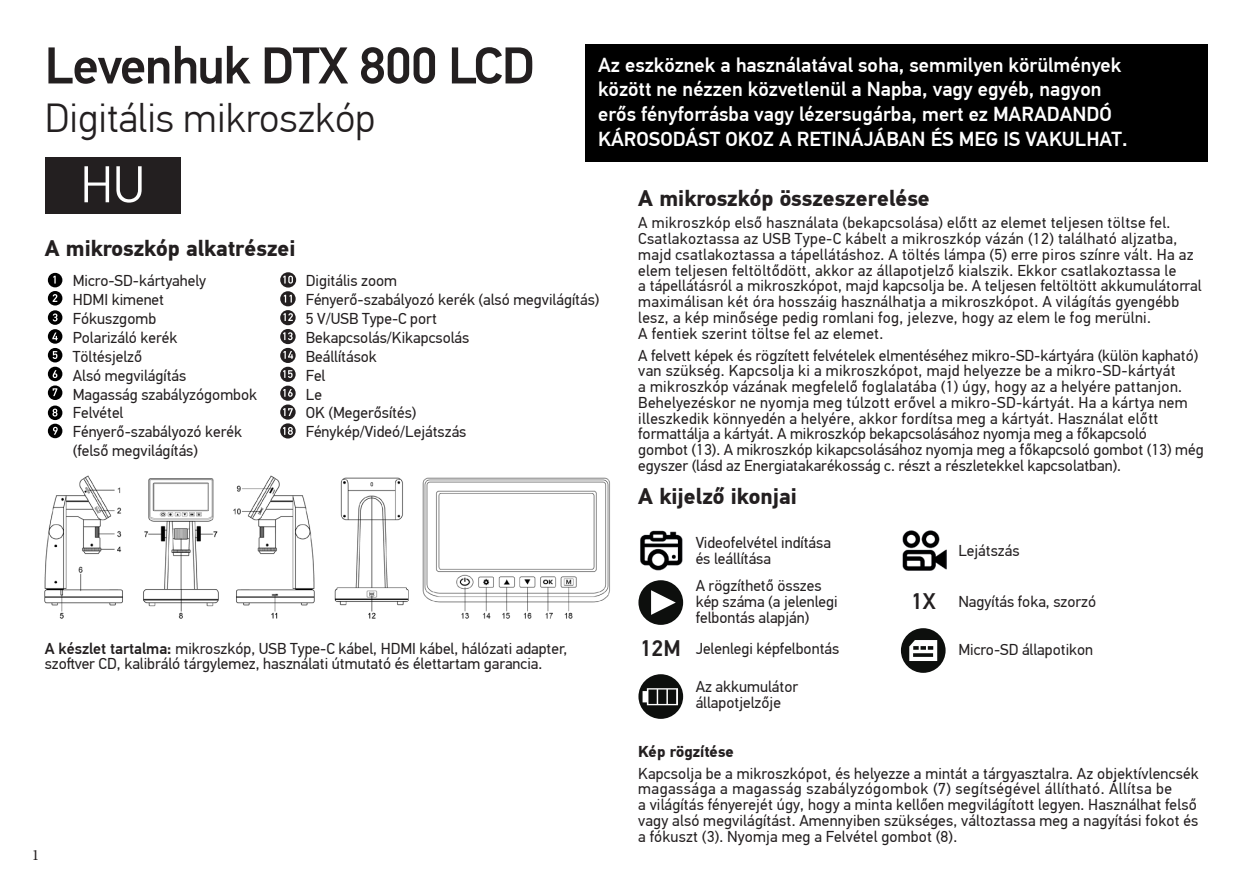
<style>
.page{position:relative;width:1251px;height:893px;background:#fff}
.page>*{position:absolute;margin:0;border:0;box-sizing:border-box;transform-origin:0 0}
.Заголовок_1{font:500 51.75px "PF Din Text Pro";letter-spacing:-.025em;color:#231f20}
.Заголовок_1-2{font:300 51.75px "PF Din Text Pro";color:#fff}
.Подзаголовок_1{font:300 40.5px "PF Din Text Pro";color:#231f20}
.заголовок_2{font:700 22.5px "PF Din Text Pro";color:#231f20}
.t1{font:500 22.5px "PF Din Text Pro";color:#231f20}
.предупреждение{font:500 20.25px/24.8px "PF Din Text Pro";color:#fff}
.text{font:15.75px/15.8px "PF Din Text Pro";letter-spacing:.01em;color:#231f20}
.parts{font:15.75px/18.9px "PF Din Text Pro";color:#231f20}
.text-2{font:700 15.75px "PF Din Text Pro";color:#231f20}
.t2{font:15.75px "Minion Pro";color:#231f20}
.s1{font-weight:500}
</style>
<div class="page">
<div style="left:45px;top:157px;width:135px;height:57px;background:#231f20"></div>
<img style="left:45px;top:476px;width:565px;height:142px">
<div style="left:638px;top:580px;width:45px;height:45px;background:#0d0f0d;border-radius:50%"></div>
<svg style="left:651px;top:590px;width:24px;height:25px"></svg>
<div style="left:900px;top:628px;width:45px;height:45px;background:#0d0f0d;border-radius:50%"></div>
<svg style="left:909px;top:640px;width:28px;height:21px"></svg>
<div style="left:638px;top:674px;width:45px;height:45px;background:#0d0f0d;border-radius:50%"></div>
<svg style="left:642px;top:688px;width:36px;height:17px"></svg>
<img style="left:902px;top:530px;width:43px;height:41px">
<img style="left:640px;top:530px;width:43px;height:41px">
<div style="left:585px;top:45px;width:622px;height:117px;background:#000"></div>
<svg style="left:280px;top:291px;width:15px;height:15px"></svg>
<svg style="left:284px;top:295px;width:8px;height:7px"></svg>
<div style="left:280px;top:310px;width:15px;height:15px;background:#231f20;border-radius:50%"></div>
<svg style="left:283px;top:313px;width:10px;height:8px"></svg>
<svg style="left:280px;top:329px;width:15px;height:15px"></svg>
<svg style="left:283px;top:332px;width:9px;height:8px"></svg>
<svg style="left:280px;top:367px;width:15px;height:15px"></svg>
<svg style="left:283px;top:370px;width:9px;height:8px"></svg>
<div style="left:280px;top:348px;width:15px;height:15px;background:#231f20;border-radius:50%"></div>
<svg style="left:283px;top:351px;width:10px;height:8px"></svg>
<div style="left:280px;top:386px;width:15px;height:15px;background:#231f20;border-radius:50%"></div>
<svg style="left:283px;top:389px;width:9px;height:8px"></svg>
<svg style="left:280px;top:272px;width:16px;height:16px"></svg>
<svg style="left:283px;top:276px;width:10px;height:8px"></svg>
<div style="left:48px;top:273px;width:14px;height:14px;background:#000;border-radius:50%"></div>
<svg style="left:53px;top:276px;width:3px;height:8px"></svg>
<svg style="left:48px;top:291px;width:14px;height:15px"></svg>
<svg style="left:53px;top:294px;width:4px;height:8px"></svg>
<svg style="left:48px;top:310px;width:14px;height:15px"></svg>
<svg style="left:53px;top:313px;width:4px;height:8px"></svg>
<div style="left:48px;top:329px;width:14px;height:15px;background:#000;border-radius:50%"></div>
<svg style="left:52px;top:333px;width:6px;height:7px"></svg>
<div style="left:48px;top:348px;width:14px;height:14px;background:#000;border-radius:50%"></div>
<svg style="left:53px;top:351px;width:4px;height:8px"></svg>
<div style="left:48px;top:367px;width:14px;height:14px;background:#000;border-radius:50%"></div>
<svg style="left:53px;top:370px;width:4px;height:8px"></svg>
<div style="left:48px;top:385px;width:14px;height:15px;background:#000;border-radius:50%"></div>
<svg style="left:53px;top:388px;width:4px;height:8px"></svg>
<div style="left:48px;top:406px;width:14px;height:14px;background:#000;border-radius:50%"></div>
<svg style="left:52px;top:409px;width:5px;height:8px"></svg>
<div style="left:48px;top:424px;width:14px;height:14px;background:#000;border-radius:50%"></div>
<svg style="left:53px;top:427px;width:5px;height:8px"></svg>
<svg style="left:280px;top:404px;width:15px;height:16px"></svg>
<svg style="left:283px;top:408px;width:10px;height:8px"></svg>
<div style="left:280px;top:423px;width:15px;height:15px;background:#231f20;border-radius:50%"></div>
<svg style="left:283px;top:427px;width:10px;height:8px"></svg>
<p class="Заголовок_1" style="left:45px;top:35px;width:491px">Levenhuk DTX 800 LCD</p>
<p class="Подзаголовок_1" style="left:45px;top:95px;width:332px">Digitális mikroszkóp</p>
<p class="предупреждение" style="left:598px;top:53px;width:531px">Az eszköznek a használatával soha, semmilyen körülmények között ne nézzen közvetlenül a Napba, vagy egyéb, nagyon erős fényforrásba vagy lézersugárba, mert ez MARADANDÓ KÁROSODÁST OKOZ A RETINÁJÁBAN ÉS MEG IS VAKULHAT.</p>
<p class="Заголовок_1-2" style="left:80px;top:155px;width:66px">HU</p>
<p class="заголовок_2" style="left:45px;top:235px;width:252px">A mikroszkóp alkatrészei</p>
<p class="parts" style="left:73px;top:271px;width:135px">Micro-SD-kártyahely</p>
<p class="parts" style="left:73px;top:290px;width:93px">HDMI kimenet</p>
<p class="parts" style="left:73px;top:309px;width:85px">Fókuszgomb</p>
<p class="parts" style="left:73px;top:328px;width:106px">Polarizáló kerék</p>
<p class="parts" style="left:73px;top:347px;width:71px">Töltésjelző</p>
<p class="parts" style="left:73px;top:366px;width:115px">Alsó megvilágítás</p>
<p class="parts" style="left:73px;top:385px;width:186px">Magasság szabályzógombok</p>
<p class="parts" style="left:73px;top:404px;width:52px">Felvétel</p>
<p class="parts" style="left:73px;top:423px;width:171px">Fényerő-szabályozó kerék (felső megvilágítás)</p>
<p class="parts" style="left:306px;top:271px;width:93px">Digitális zoom</p>
<p class="parts" style="left:306px;top:290px;width:295px">Fényerő-szabályozó kerék (alsó megvilágítás)</p>
<p class="parts" style="left:306px;top:309px;width:132px">5 V/USB Type-C port</p>
<p class="parts" style="left:306px;top:328px;width:165px">Bekapcsolás/Kikapcsolás</p>
<p class="parts" style="left:306px;top:347px;width:73px">Beállítások</p>
<p class="parts" style="left:306px;top:366px;width:21px">Fel</p>
<p class="parts" style="left:306px;top:385px;width:18px">Le</p>
<p class="parts" style="left:306px;top:404px;width:112px">OK (Megerősítés)</p>
<p class="parts" style="left:306px;top:423px;width:162px">Fénykép/Videó/Lejátszás</p>
<p class="text" style="left:45px;top:641px;width:524px"><span class="s1">A készlet tartalma:</span> mikroszkóp, USB Type-C kábel, HDMI kábel, hálózati adapter, szoftver CD, kalibráló tárgylemez, használati útmutató és élettartam garancia.</p>
<p class="t2" style="left:32px;top:844px;width:9px">1</p>
<p class="заголовок_2" style="left:638px;top:185px;width:293px">A mikroszkóp összeszerelése</p>
<p class="text" style="left:638px;top:215px;width:565px">A mikroszkóp első használata (bekapcsolása) előtt az elemet teljesen töltse fel.<br>Csatlakoztassa az USB Type-C kábelt a mikroszkóp vázán (12) található aljzatba, majd csatlakoztassa a tápellátáshoz. A töltés lámpa (5) erre piros színre vált. Ha az elem teljesen feltöltődött, akkor az állapotjelző kialszik. Ekkor csatlakoztassa le<br>a tápellátásról a mikroszkópot, majd kapcsolja be. A teljesen feltöltött akkumulátorral maximálisan két óra hosszáig használhatja a mikroszkópot. A világítás gyengébb lesz, a kép minősége pedig romlani fog, jelezve, hogy az elem le fog merülni.<br>A fentiek szerint töltse fel az elemet.</p>
<p class="text" style="left:638px;top:348px;width:567px">A felvett képek és rögzített felvételek elmentéséhez mikro-SD-kártyára (külön kapható) van szükség. Kapcsolja ki a mikroszkópot, majd helyezze be a mikro-SD-kártyát<br>a mikroszkóp vázának megfelelő foglalatába (1) úgy, hogy az a helyére pattanjon.<br>Behelyezéskor ne nyomja meg túlzott erővel a mikro-SD-kártyát. Ha a kártya nem illeszkedik könnyedén a helyére, akkor fordítsa meg a kártyát. Használat előtt formattálja a kártyát. A mikroszkóp bekapcsolásához nyomja meg a főkapcsoló<br>gombot (13). A mikroszkóp kikapcsolásához nyomja meg a főkapcsoló gombot (13) még egyszer (lásd az Energiatakarékosság c. részt a részletekkel kapcsolatban).</p>
<p class="заголовок_2" style="left:638px;top:483px;width:160px">A kijelző ikonjai</p>
<p class="t1" style="left:639px;top:635px;width:42px">12М</p>
<p class="text" style="left:695px;top:535px;width:137px">Videofelvétel indítása és leállítása</p>
<p class="text" style="left:695px;top:578px;width:143px">A rögzíthető összes kép száma (a jelenlegi felbontás alapján)</p>
<p class="text" style="left:695px;top:641px;width:145px">Jelenlegi képfelbontás</p>
<p class="text" style="left:695px;top:679px;width:104px">Az akkumulátor állapotjelzője</p>
<p class="t1" style="left:910px;top:588px;width:26px">1Х</p>
<p class="text" style="left:958px;top:543px;width:63px">Lejátszás</p>
<p class="text" style="left:958px;top:594px;width:139px">Nagyítás foka, szorzó</p>
<p class="text" style="left:958px;top:642px;width:136px">Micro-SD állapotikon</p>
<p class="text-2" style="left:638px;top:741px;width:97px">Kép rögzítése</p>
<p class="text" style="left:638px;top:765px;width:562px">Kapcsolja be a mikroszkópot, és helyezze a mintát a tárgyasztalra. Az objektívlencsék magassága a magasság szabályzógombok (7) segítségével állítható. Állítsa be<br>a világítás fényerejét úgy, hogy a minta kellően megvilágított legyen. Használhat felső vagy alsó megvilágítást. Amennyiben szükséges, változtassa meg a nagyítási fokot és a fókuszt (3). Nyomja meg a Felvétel gombot (8).</p>
</div>
